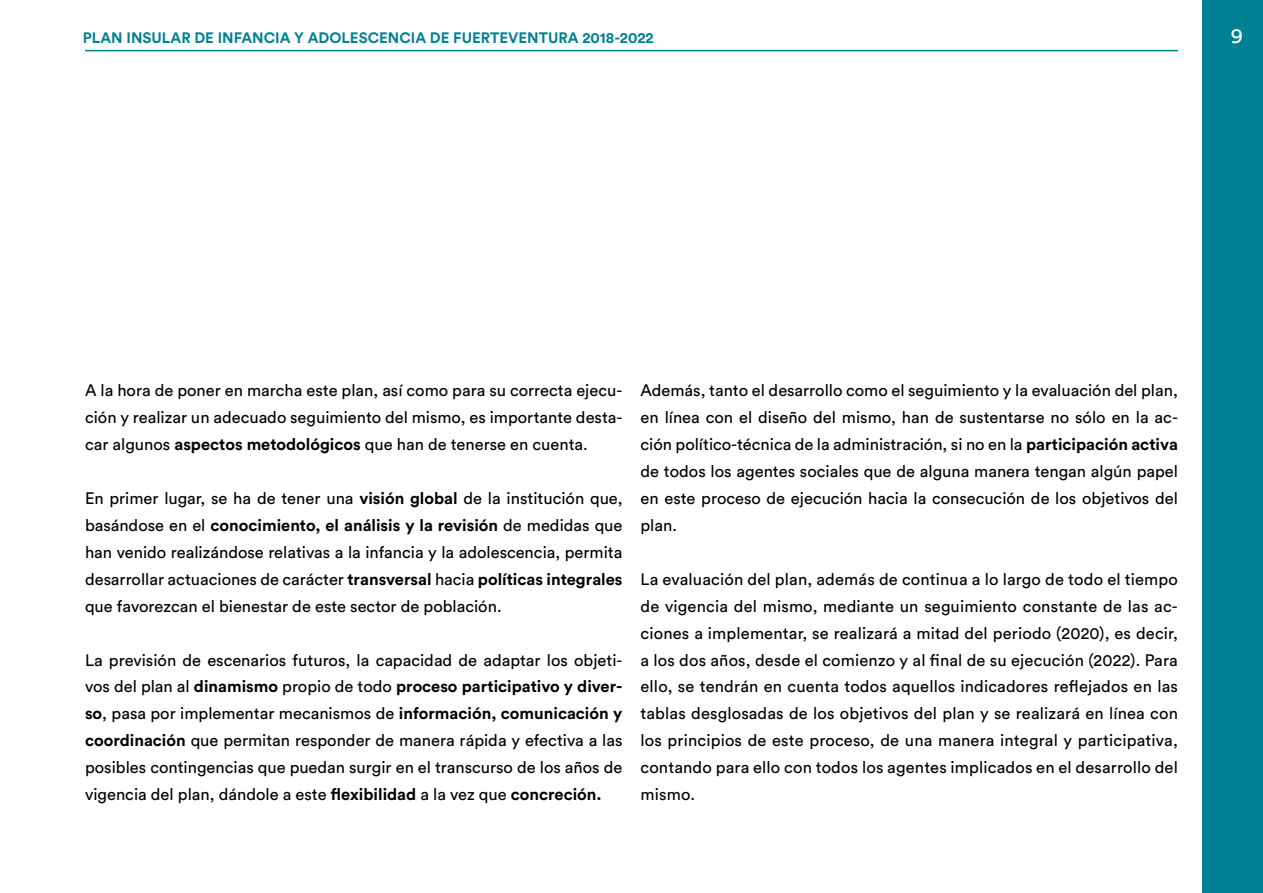
<style>
.page{position:relative;width:1263px;height:893px;background:#fff}
.page>*{position:absolute;margin:0;border:0;box-sizing:border-box;transform-origin:0 0}
.t1{font:21px "Circular Std";color:#fff}
.t2{font:16.5px/27px "Circular Std";color:#000;text-align:justify}
.t3{font:700 15px "Circular Std";color:#008193}
.s1{font-weight:700}
</style>
<div class="page">
<div style="left:1202px;top:0;width:61px;height:893px;background:#008193"></div>
<hr style="left:85px;top:50px;width:1093px;height:1px;background:#008193">
<p class="t3" style="left:83px;top:28px;width:572px">PLAN INSULAR DE INFANCIA Y ADOLESCENCIA DE FUERTEVENTURA 2018-2022</p>
<p class="t1" style="left:1231px;top:23px;width:14px">9</p>
<p class="t2" style="left:85px;top:377px;width:539px">A la hora de poner en marcha este plan, así como para su correcta ejecu&shy;ción y realizar un adecuado seguimiento del mismo, es importante desta&shy;car algunos <span class="s1">aspectos metodológicos</span> que han de tenerse en cuenta.</p>
<p class="t2" style="left:85px;top:484px;width:539px">En primer lugar, se ha de tener una <span class="s1">visión global</span> de la institución que, basándose en el <span class="s1">conocimiento, el análisis y la revisión</span> de medidas que han venido realizándose relativas a la infancia y la adolescencia, permita desarrollar actuaciones de carácter <span class="s1">transversal</span> hacia <span class="s1">políticas integrales </span>que favorezcan el bienestar de este sector de población.</p>
<p class="t2" style="left:85px;top:646px;width:539px">La previsión de escenarios futuros, la capacidad de adaptar los objeti&shy;vos del plan al <span class="s1">dinamismo</span> propio de todo <span class="s1">proceso participativo y diver&shy;so</span>, pasa por implementar mecanismos de <span class="s1">información, comunicación y coordinación</span> que permitan responder de manera rápida y efectiva a las posibles contingencias que puedan surgir en el transcurso de los años de vigencia del plan, dándole a este <span class="s1">flexibilidad</span> a la vez que <span class="s1">concreción.</span></p>
<p class="t2" style="left:640px;top:377px;width:539px">Además, tanto el desarrollo como el seguimiento y la evaluación del plan, en línea con el diseño del mismo, han de sustentarse no sólo en la ac&shy;ción político-técnica de la administración, si no en la <span class="s1">participación activa </span>de todos los agentes sociales que de alguna manera tengan algún papel en este proceso de ejecución hacia la consecución de los objetivos del plan.</p>
<p class="t2" style="left:640px;top:565px;width:539px">La evaluación del plan, además de continua a lo largo de todo el tiempo de vigencia del mismo, mediante un seguimiento constante de las ac&shy;ciones a implementar, se realizará a mitad del periodo (2020), es decir, a los dos años, desde el comienzo y al final de su ejecución (2022). Para ello, se tendrán en cuenta todos aquellos indicadores reflejados en las tablas desglosadas de los objetivos del plan y se realizará en línea con los principios de este proceso, de una manera integral y participativa, contando para ello con todos los agentes implicados en el desarrollo del mismo.</p>
</div>
